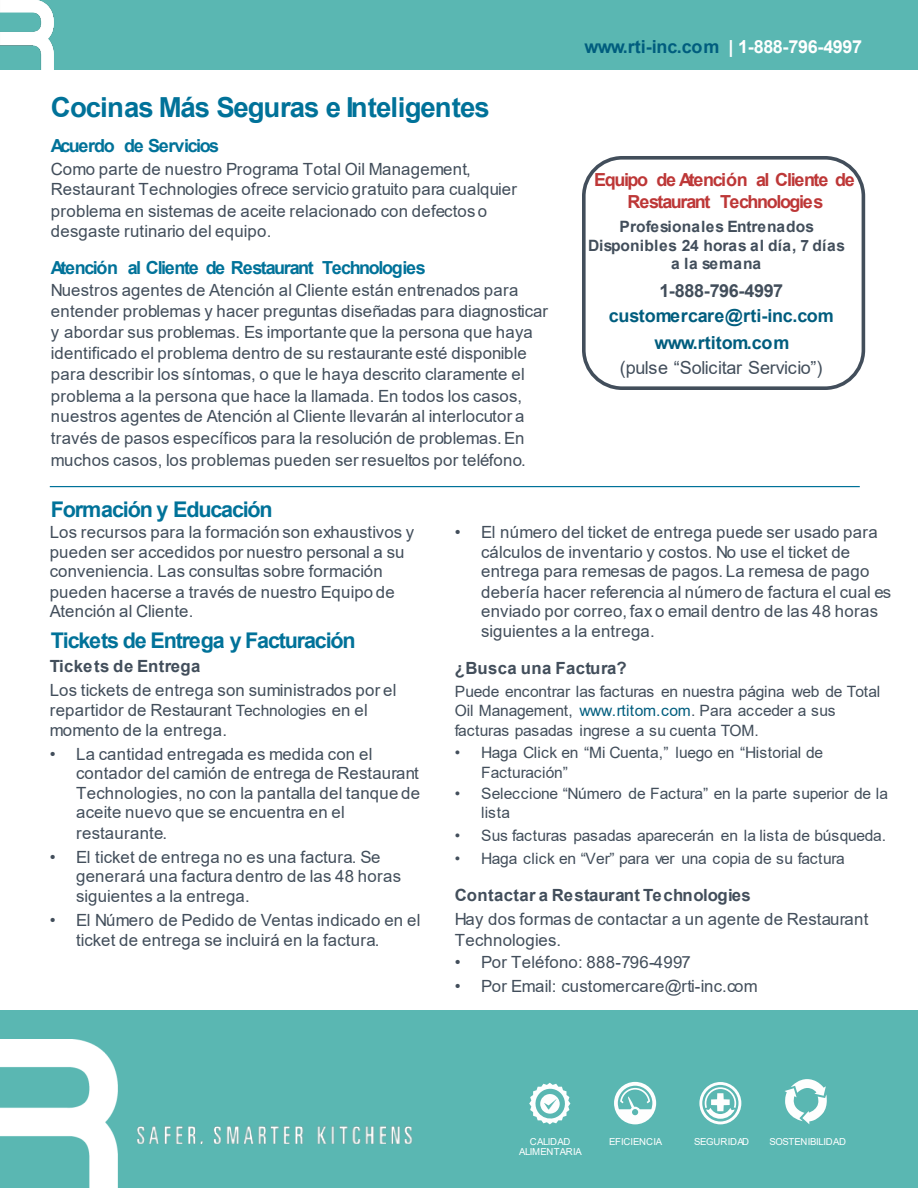
<style>
.page{position:relative;width:918px;height:1188px;background:#fff}
.page>*{position:absolute;margin:0;border:0;box-sizing:border-box;transform-origin:0 0}
.t1{font:700 27.6px "Arial";letter-spacing:-.035em;color:#007299}
.t2{font:700 21.6px "Arial";letter-spacing:-.055em;color:#007299}
.t3{font:700 18px/26.4px "Arial";letter-spacing:-.01em;color:#005d7e;text-align:center}
.t4{font:700 18px "Arial";letter-spacing:-.08em;color:#007299}
.t5{font:700 18px/21.6px "Arial";letter-spacing:-.08em;color:#bd3737;text-align:center}
.t6{font:18px "Arial";letter-spacing:-.02em;color:#424e5b}
.t7{font:700 18px "Arial";letter-spacing:-.025em;color:#424e5b}
.t8{font:16.8px/19.8px "Arial";letter-spacing:.015em;color:#424e5b}
.t9{font:700 16.8px "Arial";letter-spacing:.015em;color:#424e5b}
.t10{font:15.6px/19.2px "Arial";letter-spacing:-.02em;color:#424e5b}
.t11{font:700 15.6px/18.6px "Arial";letter-spacing:.005em;color:#424e5b;text-align:center}
.t12{font:9.6px/10.8px "Arial";letter-spacing:-.03em;color:#fff;text-align:center}
.s1{color:#fff}
.s2{font-size:15.6px}
.s3{color:#005d7e}
</style>
<div class="page">
<div style="left:0;top:0;width:918px;height:70px;background:#5ab7b2"></div>
<div style="left:0;top:1010px;width:918px;height:178px;background:#5ab7b2"></div>
<hr style="left:50px;top:486px;width:810px;height:1px;background:#007299">
<img style="left:0;top:0;width:54px;height:70px">
<img style="left:0;top:1039px;width:118px;height:149px">
<svg style="left:529px;top:1083px;width:41px;height:41px"></svg>
<svg style="left:614px;top:1082px;width:42px;height:42px"></svg>
<svg style="left:785px;top:1079px;width:42px;height:45px"></svg>
<svg style="left:699px;top:1082px;width:42px;height:42px"></svg>
<div style="left:582px;top:156px;width:283px;height:234px;border:4px solid #424e5b;border-radius:38px"></div>
<img style="left:38px;top:1116px;width:375px;height:28px">
<h1 class="t1" style="left:51px;top:97px;width:441px">Cocinas Más Seguras e Inteligentes</h1>
<p class="t4" style="left:51px;top:139px;width:170px">Acuerdo de Servicios</p>
<p class="t8" style="left:51px;top:160px;width:468px;line-height:20.9px">Como parte de nuestro Programa Total Oil Management, Restaurant Technologies ofrece servicio gratuito para cualquier problema en sistemas de aceite relacionado con defectos o desgaste rutinario del equipo.</p>
<p class="t4" style="left:51px;top:261px;width:376px">Atención al Cliente de Restaurant Technologies</p>
<p class="t8" style="left:51px;top:281px;width:499px;line-height:21.1px">Nuestros agentes de Atención al Cliente están entrenados para entender problemas y hacer preguntas diseñadas para diagnosticar y abordar sus problemas. Es importante que la persona que haya identificado el problema dentro de su restaurante esté disponible para describir los síntomas, o que le haya descrito claramente el problema a la persona que hace la llamada. En todos los casos, nuestros agentes de Atención al Cliente llevarán al interlocutor a través de pasos específicos para la resolución de problemas. En muchos casos, los problemas pueden ser resueltos por teléfono.</p>
<p class="t3" style="left:585px;top:35px;width:279px">www.rti-inc.com <span class="s1">| 1-888-796-4997</span></p>
<p class="t5" style="left:594px;top:171px;width:262px">Equipo de Atención al Cliente de<br>Restaurant Technologies</p>
<p class="t11" style="left:588px;top:219px;width:259px">Profesionales Entrenados<br>Disponibles 24 horas al día, 7 días a la semana</p>
<p class="t7" style="left:659px;top:284px;width:125px">1-888-796-4997</p>
<p class="t3" style="left:609px;top:304px;width:226px">customercare@rti-inc.com www.rtitom.com</p>
<p class="t6" style="left:620px;top:361px;width:204px">(pulse “Solicitar Servicio”)</p>
<p class="t2" style="left:51px;top:501px;width:223px">Formación y Educación</p>
<p class="t8" style="left:50px;top:523px;width:366px">Los recursos para la formación son exhaustivos y pueden ser accedidos por nuestro personal a su conveniencia. Las consultas sobre formación pueden hacerse a través de nuestro Equipo de Atención al Cliente.</p>
<p class="t2" style="left:51px;top:633px;width:306px">Tickets de Entrega y Facturación</p>
<p class="t9" style="left:50px;top:660px;width:152px">Tickets de Entrega</p>
<p class="t8" style="left:50px;top:682px;width:348px">Los tickets de entrega son suministrados por el repartidor de Restaurant <span class="s2">Technologies</span> en el momento de la entrega.</p>
<p class="t8" style="left:76px;top:745px;width:345px;text-indent:-26px">• La cantidad entregada es medida con el contador del camión de entrega de Restaurant Technologies, no con la pantalla del tanque de aceite nuevo que se encuentra en el restaurante.</p>
<p class="t8" style="left:76px;top:849px;width:326px;text-indent:-26px">• El ticket de entrega no es una factura. Se generará una factura dentro de las 48 horas siguientes a la entrega.</p>
<p class="t8" style="left:76px;top:912px;width:346px;line-height:19.2px;text-indent:-26px">• El Número de Pedido de Ventas indicado en el ticket de entrega se incluirá en la factura.</p>
<p class="t8" style="left:481px;top:523px;width:412px;text-indent:-26px">• El número del ticket de entrega puede ser usado para cálculos de inventario y costos. No use el ticket de entrega para remesas de pagos. La remesa de pago debería hacer referencia al número de factura el cual es enviado por correo, fax o email dentro de las 48 horas siguientes a la entrega.</p>
<p class="t9" style="left:455px;top:662px;width:174px">¿Busca una Factura?</p>
<p class="t10" style="left:455px;top:684px;width:427px">Puede encontrar las facturas en nuestra página web de Total<br>Oil Management, <span class="s3">www.rtitom.com</span>. Para acceder a sus facturas pasadas ingrese a su cuenta TOM.</p>
<p class="t10" style="left:481px;top:745px;width:344px;text-indent:-26px">• Haga Click en “Mi Cuenta,” luego en “Historial de<br>Facturación”</p>
<p class="t10" style="left:481px;top:786px;width:408px;text-indent:-26px">• Seleccione “Número de Factura” en la parte superior de la lista</p>
<p class="t10" style="left:455px;top:828px;width:433px">• Sus facturas pasadas aparecerán en la lista de búsqueda.</p>
<p class="t10" style="left:455px;top:850px;width:392px">• Haga click en “Ver” para ver una copia de su factura</p>
<p class="t9" style="left:455px;top:889px;width:298px">Contactar a Restaurant Technologies</p>
<p class="t8" style="left:455px;top:911px;width:415px;line-height:20.4px">Hay dos formas de contactar a un agente de Restaurant<br>Technologies.</p>
<p class="t8" style="left:455px;top:954px;width:238px">• Por Teléfono: 888-796-4997</p>
<p class="t8" style="left:455px;top:978px;width:305px">• Por Email: customercare@rti-inc.com</p>
<p class="t12" style="left:519px;top:1137px;width:64px">CALIDAD<br>ALIMENTARIA</p>
<p class="t12" style="left:609px;top:1137px;width:55px">EFICIENCIA</p>
<p class="t12" style="left:694px;top:1137px;width:56px">SEGURIDAD</p>
<p class="t12" style="left:769px;top:1137px;width:78px">SOSTENIBILIDAD</p>
</div>
